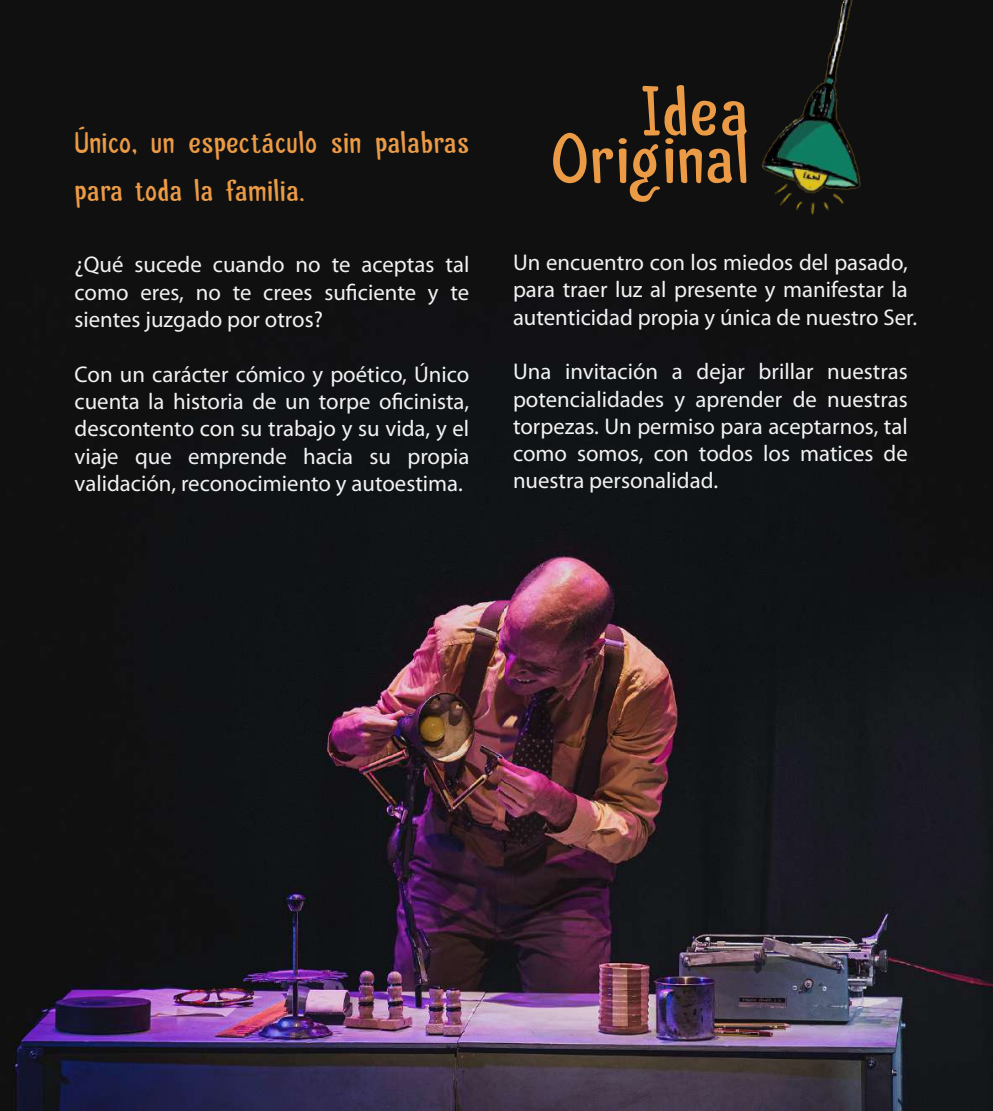
<style>
.page{position:relative;width:993px;height:1111px;background:#fff}
.page>*{position:absolute;margin:0;border:0;box-sizing:border-box;transform-origin:0 0}
.t1{font:84px "Palitoon";color:#eb9a46}
.t2{font:36.75px/47.6px "Palitoon";color:#eb9a46}
.t3{font:22.75px/27.3px "Myriad Pro";color:#f2f2f2;text-align:justify}
</style>
<div class="page">
<img style="left:0;top:0;width:992px;height:1110px">
<img style="left:754px;top:0;width:176px;height:230px">
<h2 class="t2" style="left:74px;top:118px;width:396px">Único, un espectáculo sin palabras para toda la familia.</h2>
<p class="t3" style="left:74px;top:251px;width:396px">¿Qué sucede cuando no te aceptas tal como eres, no te crees suficiente y te sientes juzgado por otros?</p>
<p class="t3" style="left:74px;top:360px;width:396px">Con un carácter cómico y poético, Único cuenta la historia de un torpe oficinista, descontento con su trabajo y su vida, y el viaje que emprende hacia su propia validación, reconocimiento y autoestima.</p>
<h1 class="t1" style="left:639px;top:61px;width:112px">Idea</h1>
<h1 class="t1" style="left:550px;top:109px;width:200px">Original</h1>
<p class="t3" style="left:513px;top:248px;width:405px;text-align:left">Un encuentro con los miedos del pasado, para traer luz al presente y manifestar la autenticidad propia y única de nuestro Ser.</p>
<p class="t3" style="left:513px;top:357px;width:396px">Una invitación a dejar brillar nuestras potencialidades y aprender de nuestras torpezas. Un permiso para aceptarnos, tal como somos, con todos los matices de nuestra personalidad.</p>
</div>
